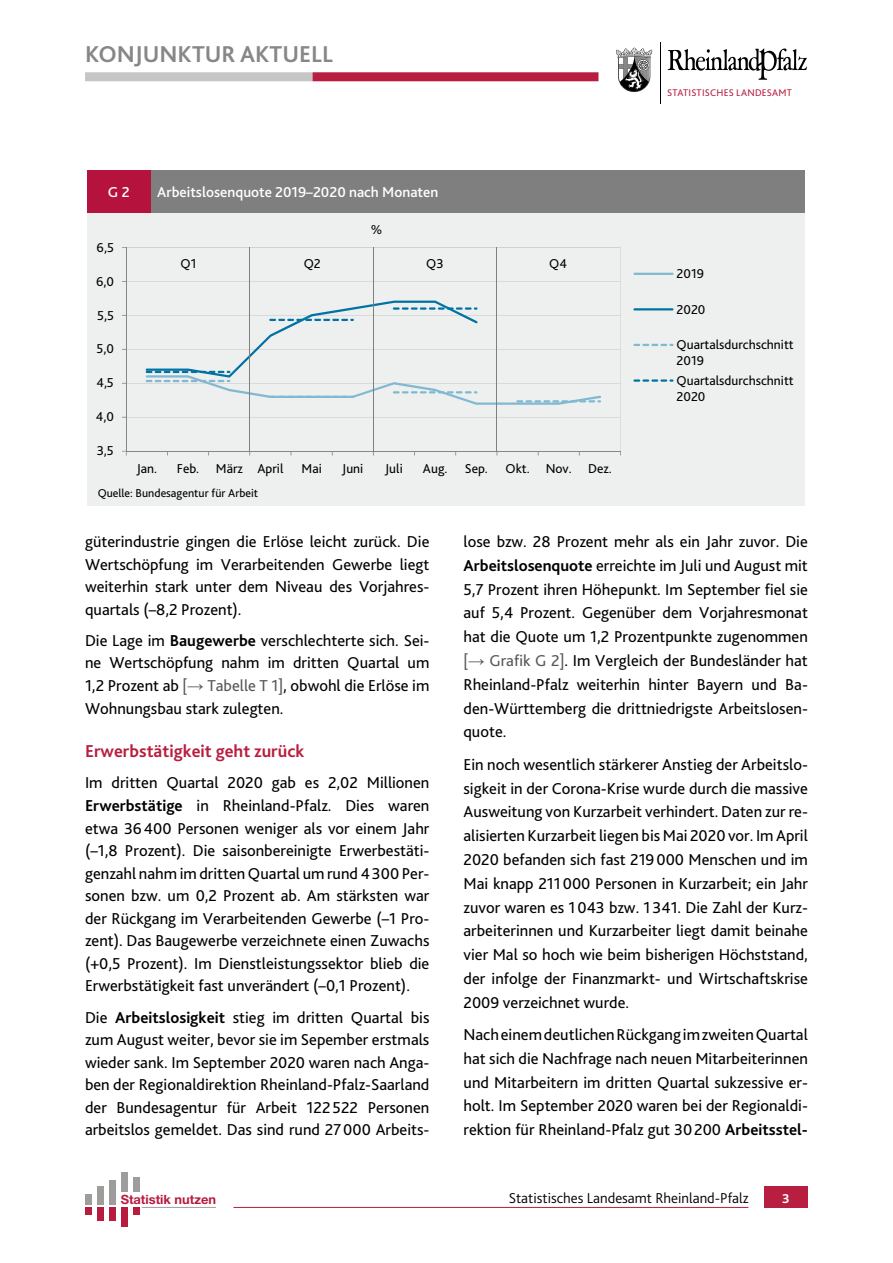
<style>
.page{position:relative;width:893px;height:1263px;background:#fff}
.page>*{position:absolute;margin:0;border:0;box-sizing:border-box;transform-origin:0 0}
.t1{font:700 24px "Bliss 2";color:#878787}
.t2{font:700 18px "Bliss 2";color:#b71e3f}
.t3{font:16.5px/23.9px "Bliss 2";color:#000;text-align:justify}
.t4{font:500 15px "Bliss 2";color:#fff}
.t5{font:300 15px "Bliss 2";color:#000}
.t6{font:13.5px/16px "Bliss 2";color:#000}
.t7{font:700 13.5px "Bliss 2";color:#fff}
.t8{font:700 12.75px "Helvetica Neue LT";color:#b71b3e}
.t9{font:12px "Bliss 2";color:#000}
.t10{font:10.2px "Bliss 2";letter-spacing:.02em;color:#b71e3f}
.s1{font-weight:700}
.s2{color:#575756}
.s3{font-family:"Arial";color:#575756}
</style>
<div class="page">
<div style="left:85px;top:1206px;width:7px;height:9px;background:#b71b3e"></div>
<div style="left:97px;top:1206px;width:7px;height:15px;background:#b71b3e"></div>
<div style="left:109px;top:1206px;width:7px;height:15px;background:#b71b3e"></div>
<div style="left:121px;top:1206px;width:7px;height:21px;background:#b71b3e"></div>
<div style="left:133px;top:1206px;width:7px;height:9px;background:#b71b3e"></div>
<div style="left:85px;top:1194px;width:7px;height:11px;background:#9d9d9c"></div>
<div style="left:97px;top:1186px;width:7px;height:19px;background:#9d9d9c"></div>
<div style="left:133px;top:1178px;width:7px;height:27px;background:#9d9d9c"></div>
<div style="left:121px;top:1172px;width:7px;height:33px;background:#9d9d9c"></div>
<div style="left:109px;top:1180px;width:7px;height:25px;background:#9d9d9c"></div>
<hr style="left:85px;top:1205px;width:141px;height:2px;background:#fff">
<div style="left:118px;top:1193px;width:99px;height:14px;background:#fff"></div>
<hr style="left:142px;top:1207px;width:73px;height:1px;background:#9d9d9c">
<hr style="left:233px;top:1207px;width:515px;height:1px;background:#b71e3f">
<div style="left:764px;top:1186px;width:44px;height:22px;background:#b71e3f"></div>
<div style="left:87px;top:170px;width:717px;height:336px;background:#eeefef"></div>
<svg style="left:127px;top:247px;width:494px;height:204px"></svg>
<hr style="left:126px;top:247px;width:1px;height:204px;background:#868686">
<hr style="left:126px;top:451px;width:494px;height:1px;background:#868686">
<svg style="left:146px;top:301px;width:455px;height:104px"></svg>
<hr style="left:633px;top:273px;width:40px;height:2px;background:#80b9d1">
<hr style="left:633px;top:308px;width:40px;height:2px;background:#0073a4">
<svg style="left:633px;top:344px;width:40px;height:2px"></svg>
<svg style="left:633px;top:379px;width:40px;height:3px"></svg>
<hr style="left:250px;top:247px;width:1px;height:204px;background:#7f7f7f">
<hr style="left:496px;top:247px;width:1px;height:204px;background:#7f7f7f">
<div style="left:87px;top:170px;width:64px;height:43px;background:#b5123e"></div>
<div style="left:151px;top:170px;width:653px;height:43px;background:#7f7f7f"></div>
<hr style="left:373px;top:247px;width:1px;height:204px;background:#7f7f7f">
<div style="left:85px;top:72px;width:228px;height:9px;background:#c6c6c6"></div>
<div style="left:313px;top:72px;width:285px;height:9px;background:#b71e3f"></div>
<svg style="left:668px;top:48px;width:139px;height:32px"></svg>
<svg style="left:616px;top:47px;width:36px;height:45px"></svg>
<hr style="left:660px;top:42px;width:1px;height:62px;background:#000">
<h1 class="t1" style="left:85px;top:39px;width:249px">KONJUNKTUR AKTUELL</h1>
<p class="t4" style="left:108px;top:182px;width:23px">G2</p>
<p class="t4" style="left:157px;top:182px;width:283px">Arbeitslosenquote 2019–2020 nach Monaten</p>
<p class="t6" style="left:371px;top:221px;width:13px">%</p>
<p class="t6" style="left:97px;top:239px;width:19px">6,5</p>
<p class="t6" style="left:96px;top:273px;width:19px">6,0</p>
<p class="t6" style="left:97px;top:307px;width:18px">5,5</p>
<p class="t6" style="left:96px;top:341px;width:19px">5,0</p>
<p class="t6" style="left:96px;top:375px;width:19px">4,5</p>
<p class="t6" style="left:96px;top:409px;width:20px">4,0</p>
<p class="t6" style="left:97px;top:442px;width:19px">3,5</p>
<p class="t6" style="left:181px;top:255px;width:17px">Q1</p>
<p class="t6" style="left:304px;top:255px;width:19px">Q2</p>
<p class="t6" style="left:426px;top:255px;width:19px">Q3</p>
<p class="t6" style="left:549px;top:255px;width:19px">Q4</p>
<p class="t6" style="left:137px;top:460px;width:22px">Jan.</p>
<p class="t6" style="left:177px;top:460px;width:108px">Feb. März April</p>
<p class="t6" style="left:302px;top:460px;width:22px">Mai</p>
<p class="t6" style="left:342px;top:460px;width:23px">Juni</p>
<p class="t6" style="left:385px;top:460px;width:19px">Juli</p>
<p class="t6" style="left:423px;top:460px;width:26px">Aug.</p>
<p class="t6" style="left:465px;top:460px;width:25px">Sep.</p>
<p class="t6" style="left:505px;top:460px;width:108px">Okt. Nov. Dez.</p>
<p class="t9" style="left:98px;top:485px;width:162px">Quelle: Bundesagentur für Arbeit</p>
<p class="t10" style="left:667px;top:86px;width:126px">STATISTISCHES LANDESAMT</p>
<p class="t6" style="left:677px;top:265px;width:29px">2019</p>
<p class="t6" style="left:677px;top:301px;width:30px">2020</p>
<p class="t6" style="left:677px;top:336px;width:119px">Quartalsdurchschnitt<br>2019</p>
<p class="t6" style="left:677px;top:372px;width:119px">Quartalsdurchschnitt<br>2020</p>
<p class="t3" style="left:85px;top:530px;width:346px;line-height:22.5px">güterindustrie gingen die Erlöse leicht zurück. Die Wertschöpfung im Verarbeitenden Gewerbe liegt weiterhin stark unter dem Niveau des Vorjahres&shy;quartals (–8,2 Prozent).</p>
<p class="t3" style="left:85px;top:629px;width:346px;line-height:22.5px">Die Lage im <span class="s1">Baugewerbe</span> verschlechterte sich. Sei&shy;ne Wertschöpfung nahm im dritten Quartal um 1,2 Prozent ab <span class="s2">[</span><span class="s3">→</span> <span class="s2">Tabelle T 1]</span>, obwohl die Erlöse im Wohnungsbau stark zulegten.</p>
<p class="t2" style="left:85px;top:740px;width:221px">Erwerbstätigkeit geht zurück</p>
<p class="t3" style="left:85px;top:771px;width:346px;line-height:22.5px">Im dritten Quartal 2020 gab es 2,02 Millionen <span class="s1">Erwerbstätige</span> in Rheinland-Pfalz. Dies waren etwa 36400 Personen weniger als vor einem Jahr (–1,8 Prozent). Die saisonbereinigte Erwerbestäti&shy;genzahl nahm im dritten Quartal um rund 4300 Per&shy;sonen bzw. um 0,2 Prozent ab. Am stärksten war der Rückgang im Verarbeitenden Gewerbe (–1 Pro&shy;zent). Das Baugewerbe verzeichnete einen Zuwachs (+0,5 Prozent). Im Dienstleistungssektor blieb die Erwerbstätigkeit fast unverändert (–0,1 Prozent).</p>
<p class="t3" style="left:85px;top:1005px;width:346px;line-height:22.5px">Die <span class="s1">Arbeitslosigkeit</span> stieg im dritten Quartal bis zum August weiter, bevor sie im Sepember erstmals wieder sank. Im September 2020 waren nach Anga&shy;ben der Regionaldirektion Rheinland-Pfalz-Saarland der Bundesagentur für Arbeit 122522 Personen arbeitslos gemeldet. Das sind rund 27000 Arbeits-</p>
<p class="t3" style="left:463px;top:529px;width:346px">lose bzw. 28 Prozent mehr als ein Jahr zuvor. Die <span class="s1">Arbeitslosenquote</span> erreichte im Juli und August mit 5,7 Prozent ihren Höhepunkt. Im September fiel sie auf 5,4 Prozent. Gegenüber dem Vorjahresmonat hat die Quote um 1,2 Prozentpunkte zugenommen <span class="s2">[</span><span class="s3">→</span> <span class="s2">Grafik G 2]</span>. Im Vergleich der Bundesländer hat Rheinland-Pfalz weiterhin hinter Bayern und Ba&shy;den-Württemberg die drittniedrigste Arbeitslosen&shy;quote.</p>
<p class="t3" style="left:463px;top:752px;width:346px">Ein noch wesentlich stärkerer Anstieg der Arbeitslo&shy;sigkeit in der Corona-Krise wurde durch die massive Ausweitung von Kurzarbeit verhindert. Daten zur re&shy;alisierten Kurzarbeit liegen bis Mai 2020 vor. Im April 2020 befanden sich fast 219000 Menschen und im Mai knapp 211000 Personen in Kurzarbeit; ein Jahr zuvor waren es 1043 bzw. 1341. Die Zahl der Kurz&shy;arbeiterinnen und Kurzarbeiter liegt damit beinahe vier Mal so hoch wie beim bisherigen Höchststand, der infolge der Finanzmarkt- und Wirtschaftskrise 2009 verzeichnet wurde.</p>
<p class="t3" style="left:463px;top:1022px;width:346px">Nach einem deutlichen Rückgang im zweiten Quartal hat sich die Nachfrage nach neuen Mitarbeiterinnen und Mitarbeitern im dritten Quartal sukzessive er&shy;holt. Im September 2020 waren bei der Regionaldi&shy;rektion für Rheinland-Pfalz gut 30200 <span class="s1">Arbeitsstel-</span></p>
<p class="t8" style="left:121px;top:1192px;width:97px">Statistik nutzen</p>
<p class="t5" style="left:509px;top:1188px;width:241px">Statistisches Landesamt Rheinland-Pfalz</p>
<p class="t7" style="left:782px;top:1190px;width:9px">3</p>
</div>
